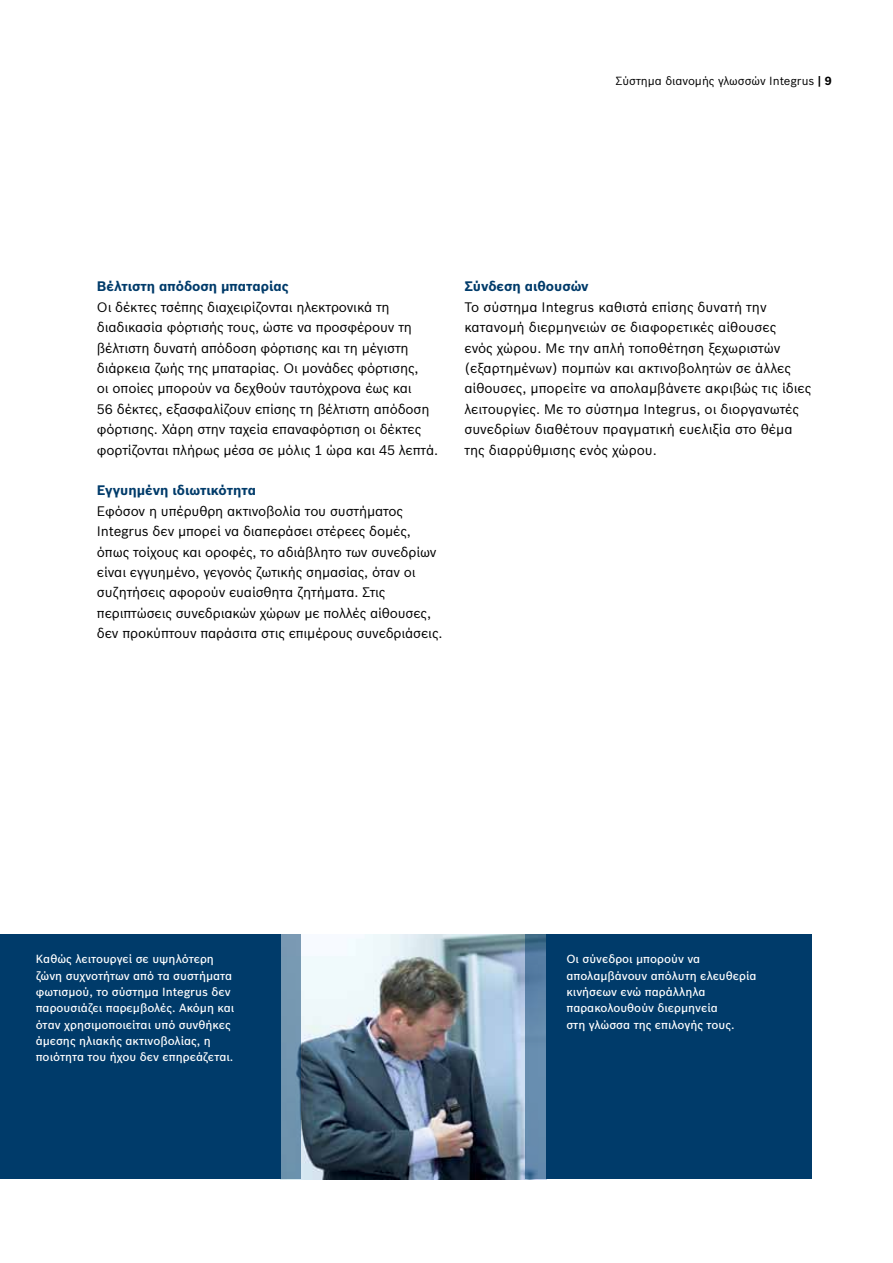
<style>
.page{position:relative;width:893px;height:1263px;background:#fff}
.page>*{position:absolute;margin:0;border:0;box-sizing:border-box;transform-origin:0 0}
.t1{font:13.5px/20.4px "Bosch Sans";letter-spacing:-.01em;color:#000}
.t2{font:700 13.5px "Bosch Sans";color:#003b6a}
.t3{font:500 11.55px/16.4px "Bosch Sans";color:#fff}
.t4{font:11.55px "Bosch Sans";color:#000}
.s1{font-weight:700}
</style>
<div class="page">
<img style="left:301px;top:934px;width:225px;height:245px">
<div style="left:0;top:934px;width:281px;height:245px;background:#003b6a"></div>
<div style="left:546px;top:934px;width:265px;height:245px;background:#003b6a"></div>
<div style="left:281px;top:934px;width:20px;height:245px;background:#7396b0"></div>
<svg style="left:526px;top:934px;width:20px;height:245px;fill:#668bad"></svg>
<p class="t4" style="left:615px;top:73px;width:218px">Σύστημα διανομής γλωσσών Integrus <span class="s1">| 9</span></p>
<p class="t2" style="left:97px;top:276px;width:193px">Βέλτιστη απόδοση μπαταρίας</p>
<p class="t1" style="left:97px;top:296px;width:343px">Οι δέκτες τσέπης διαχειρίζονται ηλεκτρονικά τη διαδικασία φόρτισής τους, ώστε να προσφέρουν τη βέλτιστη δυνατή απόδοση φόρτισης και τη μέγιστη διάρκεια ζωής της μπαταρίας. Οι μονάδες φόρτισης,<br>οι οποίες μπορούν να δεχθούν ταυτόχρονα έως και<br>56 δέκτες, εξασφαλίζουν επίσης τη βέλτιστη απόδοση φόρτισης. Χάρη στην ταχεία επαναφόρτιση οι δέκτες φορτίζονται πλήρως μέσα σε μόλις 1 ώρα και 45 λεπτά.</p>
<p class="t2" style="left:97px;top:480px;width:161px">Εγγυημένη ιδιωτικότητα</p>
<p class="t1" style="left:97px;top:500px;width:347px">Εφόσον η υπέρυθρη ακτινοβολία του συστήματος Integrus δεν μπορεί να διαπεράσει στέρεες δομές, όπως τοίχους και οροφές, το αδιάβλητο των συνεδρίων είναι εγγυημένο, γεγονός ζωτικής σημασίας, όταν οι συζητήσεις αφορούν ευαίσθητα ζητήματα. Στις περιπτώσεις συνεδριακών χώρων με πολλές αίθουσες, δεν προκύπτουν παράσιτα στις επιμέρους συνεδριάσεις.</p>
<p class="t2" style="left:464px;top:276px;width:126px">Σύνδεση αιθουσών</p>
<p class="t1" style="left:464px;top:296px;width:348px">Το σύστημα Integrus καθιστά επίσης δυνατή την κατανομή διερμηνειών σε διαφορετικές αίθουσες<br>ενός χώρου. Με την απλή τοποθέτηση ξεχωριστών (εξαρτημένων) πομπών και ακτινοβολητών σε άλλες αίθουσες, μπορείτε να απολαμβάνετε ακριβώς τις ίδιες λειτουργίες. Με το σύστημα Integrus, οι διοργανωτές συνεδρίων διαθέτουν πραγματική ευελιξία στο θέμα της διαρρύθμισης ενός χώρου.</p>
<p class="t3" style="left:36px;top:950px;width:200px">Καθώς λειτουργεί σε υψηλότερη ζώνη συχνοτήτων από τα συστήματα φωτισμού, το σύστημα Integrus δεν παρουσιάζει παρεμβολές. Ακόμη και όταν χρησιμοποιείται υπό συνθήκες άμεσης ηλιακής ακτινοβολίας, η ποιότητα του ήχου δεν επηρεάζεται.</p>
<p class="t3" style="left:566px;top:950px;width:192px">Οι σύνεδροι μπορούν να απολαμβάνουν απόλυτη ελευθερία κινήσεων ενώ παράλληλα παρακολουθούν διερμηνεία<br>στη γλώσσα της επιλογής τους.</p>
</div>
